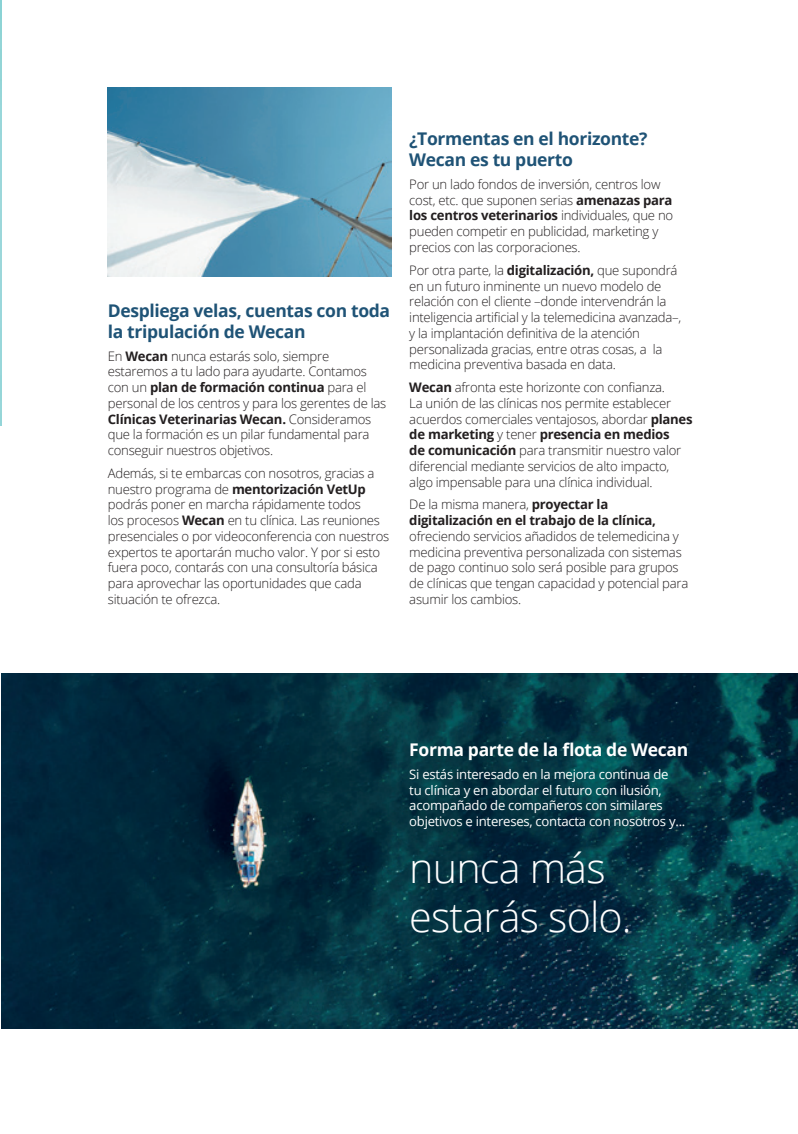
<style>
.page{position:relative;width:798px;height:1134px;background:#fff}
.page>*{position:absolute;margin:0;border:0;box-sizing:border-box;transform-origin:0 0}
.t1{font:300 41.25px/49.5px "Open Sans";letter-spacing:-.02em;color:#fff}
.t2{font:700 17.5px/21px "Open Sans";letter-spacing:-.02em;color:#1f5376}
.t3{font:700 17.5px "Open Sans";letter-spacing:-.02em;color:#fff}
.t4{font:300 13.12px/15.8px "Open Sans";letter-spacing:-.02em;color:#231f20}
.t5{font:13.12px/15.8px "Open Sans";letter-spacing:-.02em;color:#fff}
.t6{font:700 13.12px/15.8px "Open Sans";letter-spacing:-.02em;color:#231f20}
.s1{font-weight:700}
.s2{font-weight:300}
</style>
<div class="page">
<img style="left:108px;top:87px;width:283px;height:189px">
<img style="left:0;top:1px;width:1px;height:425px">
<img style="left:1px;top:674px;width:796px;height:354px">
<h2 class="t2" style="left:108px;top:299px;width:284px">Despliega velas, cuentas con toda la tripulación de Wecan</h2>
<p class="t4" style="left:108px;top:348px;width:280px">En <span class="s1">Wecan</span> nunca estarás solo, siempre estaremos a tu lado para ayudarte. Contamos con un <span class="s1">plan de formación continua</span> para el personal de los centros y para los gerentes de las <span class="s1">Clínicas Veterinarias Wecan.</span> Consideramos que la formación es un pilar fundamental para conseguir nuestros objetivos.</p>
<p class="t4" style="left:108px;top:465px;width:283px">Además, si te embarcas con nosotros, gracias a nuestro programa de <span class="s1">mentorización VetUp </span>podrás poner en marcha rápidamente todos<br>los procesos <span class="s1">Wecan</span> en tu clínica. Las reuniones presenciales o por videoconferencia con nuestros expertos te aportarán mucho valor. Y por si esto fuera poco, contarás con una consultoría básica para aprovechar las oportunidades que cada situación te ofrezca.</p>
<h2 class="t2" style="left:409px;top:128px;width:239px">¿Tormentas en el horizonte?<br>Wecan es tu puerto</h2>
<p class="t4" style="left:409px;top:176px;width:265px">Por un lado fondos de inversión, centros low cost, etc. que suponen serias <span class="s1">amenazas para los centros veterinarios</span> individuales, que no pueden competir en publicidad, marketing y precios con las corporaciones.</p>
<p class="t4" style="left:409px;top:262px;width:273px">Por otra parte, la <span class="s1">digitalización,</span> que supondrá en un futuro inminente un nuevo modelo de relación con el cliente –donde intervendrán la inteligencia artificial y la telemedicina avanzada–, y la implantación definitiva de la atención personalizada gracias, entre otras cosas, a la medicina preventiva basada en data.</p>
<p class="t4" style="left:409px;top:379px;width:284px"><span class="s1">Wecan</span> afronta este horizonte con confianza.<br>La unión de las clínicas nos permite establecer acuerdos comerciales ventajosos, abordar <span class="s1">planes de marketing</span> y tener <span class="s1">presencia en medios<br>de comunicación</span> para transmitir nuestro valor diferencial mediante servicios de alto impacto, algo impensable para una clínica individual.</p>
<p class="t6" style="left:409px;top:496px;width:248px"><span class="s2">De la misma manera,</span> proyectar la digitalización en el trabajo de la clínica,</p>
<p class="t4" style="left:409px;top:528px;width:280px">ofreciendo servicios añadidos de telemedicina y medicina preventiva personalizada con sistemas de pago continuo solo será posible para grupos de clínicas que tengan capacidad y potencial para asumir los cambios.</p>
<h2 class="t3" style="left:409px;top:737px;width:280px">Forma parte de la flota de Wecan</h2>
<p class="t5" style="left:409px;top:766px;width:277px">Si estás interesado en la mejora continua de<br>tu clínica y en abordar el futuro con ilusión, acompañado de compañeros con similares objetivos e intereses, contacta con nosotros y...</p>
<h1 class="t1" style="left:409px;top:842px;width:224px">nunca más estarás solo.</h1>
</div>
